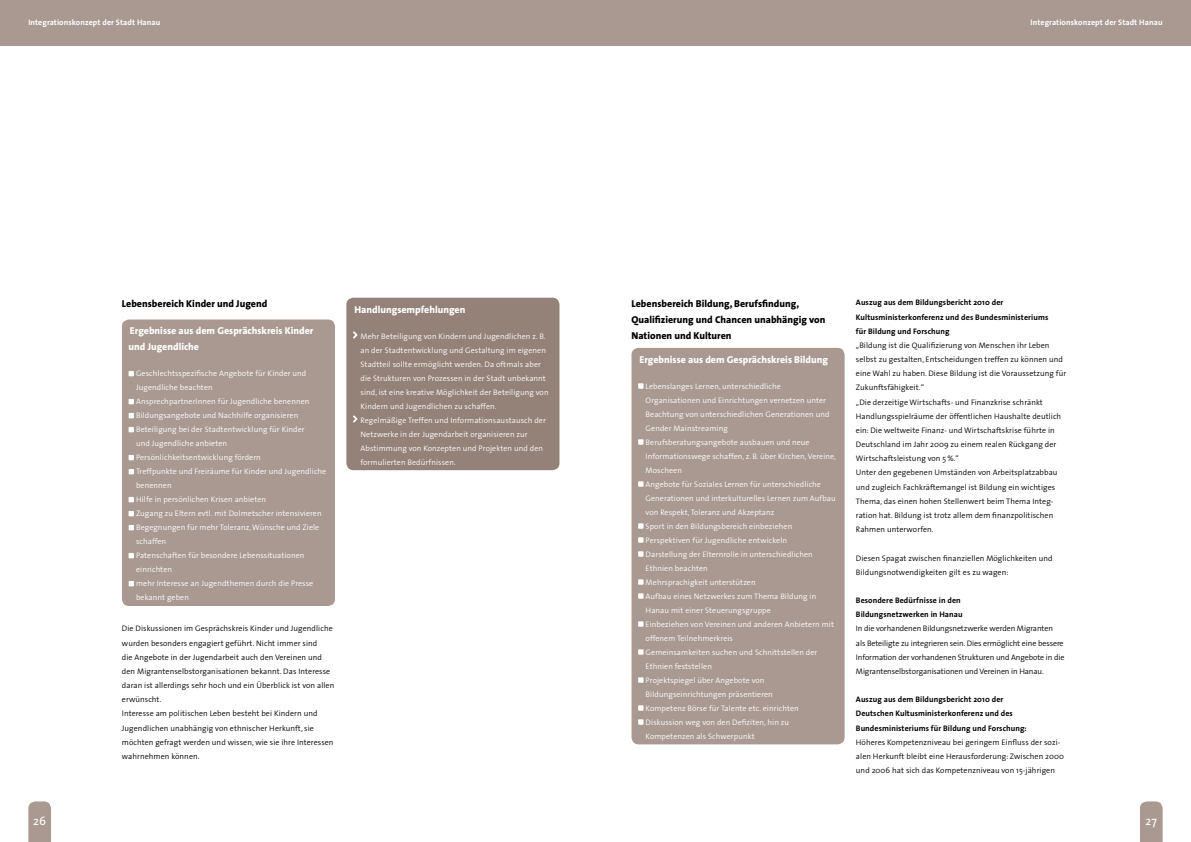
<style>
.page{position:relative;width:1191px;height:842px;background:#fff}
.page>*{position:absolute;margin:0;border:0;box-sizing:border-box;transform-origin:0 0}
.t1{font:12px "The Sans";color:#fff}
.t2{font:800 10px/16px "The Sans";color:#000}
.t3{font:800 10px/16px "The Sans";color:#fff}
.t4{font:300 8px/14px "The Sans";letter-spacing:.01em;color:#fff}
.t5{font:300 8px/14.2px "The Sans";letter-spacing:.01em;color:#000}
.t6{font:700 8px/14.2px "The Sans";letter-spacing:.01em;color:#000}
.t7{font:300 8px/14.2px "The Sans";letter-spacing:-.01em;color:#000}
.t8{font:700 8px "The Sans";letter-spacing:.01em;color:#fff}
</style>
<div class="page">
<div style="left:0;top:0;width:595px;height:45px;background:#a99990"></div>
<svg style="left:28px;top:801px;width:23px;height:41px"></svg>
<div style="left:595px;top:0;width:596px;height:45px;background:#a99990"></div>
<svg style="left:1140px;top:801px;width:22px;height:41px"></svg>
<div style="left:346px;top:298px;width:213px;height:172px;background:#948177;border-radius:7px"></div>
<svg style="left:353px;top:331px;width:5px;height:8px"></svg>
<svg style="left:353px;top:415px;width:5px;height:8px"></svg>
<div style="left:631px;top:348px;width:213px;height:396px;background:#a99990;border-radius:7px"></div>
<svg style="left:638px;top:383px;width:5px;height:6px"></svg>
<svg style="left:638px;top:439px;width:5px;height:6px"></svg>
<svg style="left:638px;top:481px;width:5px;height:6px"></svg>
<svg style="left:638px;top:523px;width:5px;height:6px"></svg>
<svg style="left:638px;top:537px;width:5px;height:6px"></svg>
<svg style="left:638px;top:551px;width:5px;height:6px"></svg>
<svg style="left:638px;top:579px;width:5px;height:6px"></svg>
<svg style="left:638px;top:593px;width:5px;height:6px"></svg>
<svg style="left:638px;top:621px;width:5px;height:6px"></svg>
<svg style="left:638px;top:649px;width:5px;height:6px"></svg>
<svg style="left:638px;top:677px;width:5px;height:6px"></svg>
<svg style="left:638px;top:705px;width:5px;height:6px"></svg>
<svg style="left:638px;top:719px;width:5px;height:6px"></svg>
<div style="left:122px;top:319px;width:213px;height:287px;background:#a99990;border-radius:7px"></div>
<svg style="left:129px;top:371px;width:5px;height:5px"></svg>
<svg style="left:129px;top:399px;width:5px;height:5px"></svg>
<svg style="left:129px;top:413px;width:5px;height:5px"></svg>
<svg style="left:129px;top:427px;width:5px;height:5px"></svg>
<svg style="left:129px;top:455px;width:5px;height:5px"></svg>
<svg style="left:129px;top:469px;width:5px;height:5px"></svg>
<svg style="left:129px;top:497px;width:5px;height:5px"></svg>
<svg style="left:129px;top:511px;width:5px;height:5px"></svg>
<svg style="left:129px;top:525px;width:5px;height:5px"></svg>
<svg style="left:129px;top:553px;width:5px;height:5px"></svg>
<svg style="left:129px;top:581px;width:5px;height:5px"></svg>
<p class="t8" style="left:28px;top:15px;width:133px">Integrationskonzept der Stadt Hanau</p>
<p class="t8" style="left:1030px;top:15px;width:133px">Integrationskonzept der Stadt Hanau</p>
<h1 class="t1" style="left:33px;top:811px;width:14px">26</h1>
<p class="t2" style="left:122px;top:296px;width:147px">Lebensbereich Kinder und Jugend</p>
<p class="t3" style="left:129px;top:323px;width:186px">Ergebnisse aus dem Gesprächskreis Kinder und Jugendliche</p>
<p class="t4" style="left:136px;top:366px;width:192px">Geschlechtsspezifische Angebote für Kinder und Jugendliche beachten<br>AnsprechpartnerInnen für Jugendliche benennen Bildungsangebote und Nachhilfe organisieren Beteiligung bei der Stadtentwicklung für Kinder<br>und Jugendliche anbieten<br>Persönlichkeitsentwicklung fördern<br>Treffpunkte und Freiräume für Kinder und Jugendliche benennen<br>Hilfe in persönlichen Krisen anbieten<br>Zugang zu Eltern evtl. mit Dolmetscher intensivieren Begegnungen für mehr Toleranz, Wünsche und Ziele schaffen<br>Patenschaften für besondere Lebenssituationen einrichten<br>mehr Interesse an Jugendthemen durch die Presse bekannt geben</p>
<p class="t5" style="left:122px;top:621px;width:214px">Die Diskussionen im Gesprächskreis Kinder und Jugendliche wurden besonders engagiert geführt. Nicht immer sind<br>die Angebote in der Jugendarbeit auch den Vereinen und den Migrantenselbstorganisationen bekannt. Das Interesse daran ist allerdings sehr hoch und ein Überblick ist von allen erwünscht.<br>Interesse am politischen Leben besteht bei Kindern und Jugendlichen unabhängig von ethnischer Herkunft, sie möchten gefragt werden und wissen, wie sie ihre Interessen wahrnehmen können.</p>
<p class="t3" style="left:354px;top:301px;width:112px">Handlungsempfehlungen</p>
<p class="t4" style="left:360px;top:329px;width:190px">Mehr Beteiligung von Kindern und Jugendlichen z. B. an der Stadtentwicklung und Gestaltung im eigenen Stadtteil sollte ermöglicht werden. Da oftmals aber die Strukturen von Prozessen in der Stadt unbekannt sind, ist eine kreative Möglichkeit der Beteiligung von Kindern und Jugendlichen zu schaffen.<br>Regelmäßige Treffen und Informationsaustausch der Netzwerke in der Jugendarbeit organisieren zur Abstimmung von Konzepten und Projekten und den formulierten Bedürfnissen.</p>
<p class="t2" style="left:631px;top:295px;width:195px">Lebensbereich Bildung, Berufsfindung,<br>Qualifizierung und Chancen unabhängig von<br>Nationen und Kulturen</p>
<p class="t6" style="left:856px;top:295px;width:194px">Auszug aus dem Bildungsbericht 2010 der<br>Kultusministerkonferenz und des Bundesministeriums für Bildung und Forschung</p>
<p class="t5" style="left:856px;top:338px;width:212px">„Bildung ist die Qualifizierung von Menschen ihr Leben selbst zu gestalten, Entscheidungen treffen zu können und eine Wahl zu haben. Diese Bildung ist die Voraussetzung für Zukunftsfähigkeit.“<br>„Die derzeitige Wirtschafts- und Finanzkrise schränkt Handlungsspielräume der öffentlichen Haushalte deutlich ein: Die weltweite Finanz- und Wirtschaftskrise führte in Deutschland im Jahr 2009 zu einem realen Rückgang der Wirtschaftsleistung von 5%.“<br>Unter den gegebenen Umständen von Arbeitsplatzabbau und zugleich Fachkräftemangel ist Bildung ein wichtiges Thema, das einen hohen Stellenwert beim Thema Integ&shy;ration hat. Bildung ist trotz allem dem finanzpolitischen Rahmen unterworfen.</p>
<p class="t5" style="left:856px;top:550px;width:198px">Diesen Spagat zwischen finanziellen Möglichkeiten und<br>Bildungsnotwendigkeiten gilt es zu wagen:</p>
<p class="t6" style="left:856px;top:593px;width:108px">Besondere Bedürfnisse in den<br>Bildungsnetzwerken in Hanau</p>
<p class="t7" style="left:856px;top:621px;width:210px">In die vorhandenen Bildungsnetzwerke werden Migranten<br>als Beteiligte zu integrieren sein. Dies ermöglicht eine bessere Information der vorhandenen Strukturen und Angebote in die Migrantenselbstorganisationen und Vereinen in Hanau.</p>
<p class="t6" style="left:856px;top:692px;width:172px">Auszug aus dem Bildungsbericht 2010 der<br>Deutschen Kultusministerkonferenz und des<br>Bundesministeriums für Bildung und Forschung:</p>
<p class="t5" style="left:856px;top:735px;width:210px">Höheres Kompetenzniveau bei geringem Einfluss der sozi&shy;alen Herkunft bleibt eine Herausforderung: Zwischen 2000 und 2006 hat sich das Kompetenzniveau von 15-jährigen</p>
<p class="t3" style="left:639px;top:351px;width:190px">Ergebnisse aus dem Gesprächskreis Bildung</p>
<p class="t4" style="left:645px;top:379px;width:192px">Lebenslanges Lernen, unterschiedliche Organisationen und Einrichtungen vernetzen unter Beachtung von unterschiedlichen Generationen und Gender Mainstreaming<br>Berufsberatungsangebote ausbauen und neue Informationswege schaffen, z. B. über Kirchen, Vereine, Moscheen<br>Angebote für Soziales Lernen für unterschiedliche Generationen und interkulturelles Lernen zum Aufbau von Respekt, Toleranz und Akzeptanz<br>Sport in den Bildungsbereich einbeziehen Perspektiven für Jugendliche entwickeln<br>Darstellung der Elternrolle in unterschiedlichen Ethnien beachten<br>Mehrsprachigkeit unterstützen<br>Aufbau eines Netzwerkes zum Thema Bildung in Hanau mit einer Steuerungsgruppe<br>Einbeziehen von Vereinen und anderen Anbietern mit offenem Teilnehmerkreis<br>Gemeinsamkeiten suchen und Schnittstellen der Ethnien feststellen<br>Projektspiegel über Angebote von Bildungseinrichtungen präsentieren<br>Kompetenz Börse für Talente etc. einrichten Diskussion weg von den Defiziten, hin zu Kompetenzen als Schwerpunkt</p>
<h1 class="t1" style="left:1145px;top:811px;width:13px">27</h1>
</div>
